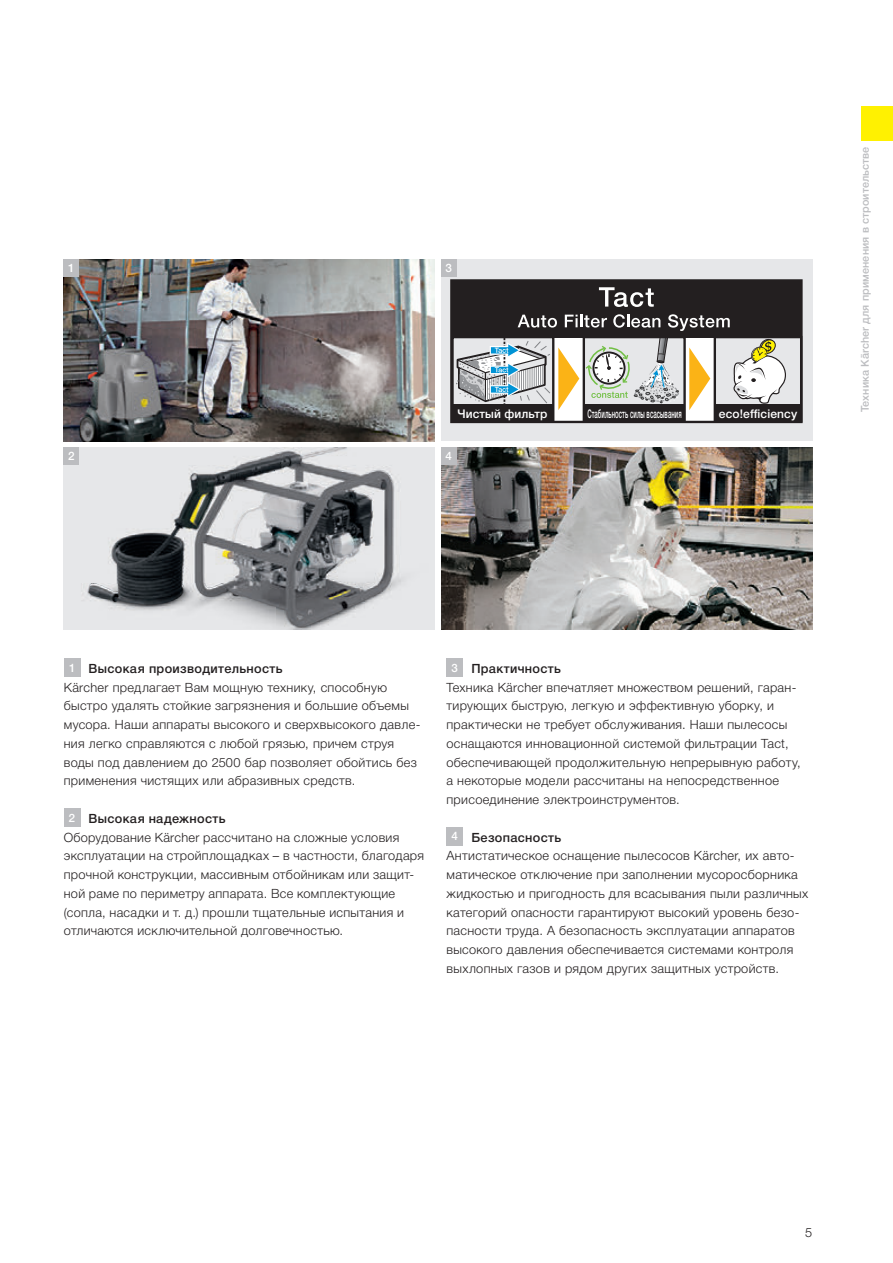
<style>
.page{position:relative;width:893px;height:1263px;background:#fff}
.page>*{position:absolute;margin:0;border:0;box-sizing:border-box;transform-origin:0 0}
.t1{font:300 12.75px/18.8px "Helvetica Neue Cyr";letter-spacing:.025em;color:#231f20}
.t2{font:300 12.75px "Helvetica Neue LT Pro";color:#231f20}
.t3{font:500 12px "Helvetica Neue Cyr";letter-spacing:.01em;color:#fff;scale:.5 1}
.t4{font:500 12px "Helvetica Neue LT Pro";letter-spacing:.01em;color:#fff}
.t5{font:500 12px "Helvetica Neue Cyr";letter-spacing:.01em;color:#fff}
.t6{font:500 11.7px "Helvetica Neue LT Pro";color:#fff}
.t7{font:500 10.8px "Helvetica Neue Cyr";letter-spacing:.01em;color:#bcbdc0}
.s1{font-family:"Helvetica Neue LT Pro"}
.s2{font-weight:500;font-size:11.7px;color:#fff}
.s3{font-weight:500}
</style>
<div class="page">
<img style="left:441px;top:448px;width:371px;height:181px">
<div style="left:861px;top:106px;width:32px;height:34px;background:#fff101"></div>
<div style="left:441px;top:259px;width:371px;height:182px;background:#e6e7e9"></div>
<div style="left:452px;top:281px;width:350px;height:57px;background:#231f20"></div>
<svg style="left:599px;top:287px;width:55px;height:20px"></svg>
<div style="left:450px;top:279px;width:353px;height:144px;border:2px solid #231f20"></div>
<svg style="left:450px;top:314px;width:353px;height:109px"></svg>
<div style="left:441px;top:448px;width:15px;height:17px;background:#bcbdc0"></div>
<div style="left:441px;top:259px;width:15px;height:17px;background:#bcbdc0"></div>
<img style="left:64px;top:259px;width:371px;height:182px">
<div style="left:64px;top:259px;width:15px;height:17px;background:#bcbdc0"></div>
<img style="left:64px;top:448px;width:371px;height:181px">
<div style="left:64px;top:448px;width:15px;height:17px;background:#bcbdc0"></div>
<img style="left:88px;top:448px;width:245px;height:158px">
<div style="left:715px;top:405px;width:86px;height:17px;background:#231f20"></div>
<div style="left:64px;top:659px;width:16px;height:18px;background:#bcbdc0"></div>
<div style="left:64px;top:809px;width:16px;height:18px;background:#bcbdc0"></div>
<div style="left:446px;top:659px;width:17px;height:18px;background:#bcbdc0"></div>
<div style="left:446px;top:827px;width:17px;height:19px;background:#bcbdc0"></div>
<div style="left:453px;top:406px;width:99px;height:15px;background:#231f20"></div>
<div style="left:585px;top:406px;width:99px;height:15px;background:#231f20"></div>
<p class="t6" style="left:68px;top:260px;width:8px">1</p>
<p class="t6" style="left:446px;top:260px;width:8px">3</p>
<p class="t6" style="left:68px;top:449px;width:8px">2</p>
<p class="t5" style="left:458px;top:407px;width:91px">Чистый фильтр</p>
<p class="t3" style="left:587px;top:407px;width:190px">Стабильность силы всасывания</p>
<p class="t6" style="left:446px;top:449px;width:8px">4</p>
<p class="t4" style="left:719px;top:406px;width:80px">eco!efficiency</p>
<p class="t7" style="left:859px;top:412px;width:267px;rotate:-90deg">Техника <span class="s1">Kärcher</span> для применения в строительстве</p>
<p class="t1" style="left:64px;top:659px;width:358px;text-indent:5px"><span class="s2">1</span> <span class="s3">Высокая производительность<br></span><span class="s1">Kärcher</span> предлагает Вам мощную технику, способную быстро удалять стойкие загрязнения и большие объемы мусора. Наши аппараты высокого и сверхвысокого давле&shy;ния легко справляются с любой грязью, причем струя воды под давлением до 2500 бар позволяет обойтись без применения чистящих или абразивных средств.</p>
<p class="t1" style="left:64px;top:809px;width:362px;text-indent:5px"><span class="s2">2</span> <span class="s3">Высокая надежность<br></span>Оборудование <span class="s1">Kärcher</span> рассчитано на сложные условия эксплуатации на стройплощадках – в частности, благодаря прочной конструкции, массивным отбойникам или защит&shy;ной раме по периметру аппарата. Все комплектующие (сопла, насадки и т. д.) прошли тщательные испытания и отличаются исключительной долговечностью.</p>
<p class="t1" style="left:446px;top:659px;width:356px;text-indent:5px"><span class="s2">3</span> <span class="s3">Практичность<br></span>Техника <span class="s1">Kärcher</span> впечатляет множеством решений, гаран&shy;тирующих быструю, легкую и эффективную уборку, и практически не требует обслуживания. Наши пылесосы оснащаются инновационной системой фильтрации Tact, обеспечивающей продолжительную непрерывную работу, а некоторые модели рассчитаны на непосредственное присоединение электроинструментов.</p>
<p class="t1" style="left:446px;top:828px;width:363px;text-indent:5px"><span class="s2">4</span> <span class="s3">Безопасность<br></span>Антистатическое оснащение пылесосов <span class="s1">Kärcher</span>, их авто&shy;матическое отключение при заполнении мусоросборника жидкостью и пригодность для всасывания пыли различных категорий опасности гарантируют высокий уровень безо&shy;пасности труда. А безопасность эксплуатации аппаратов высокого давления обеспечивается системами контроля выхлопных газов и рядом других защитных устройств.</p>
<p class="t2" style="left:805px;top:1225px;width:9px">5</p>
</div>
